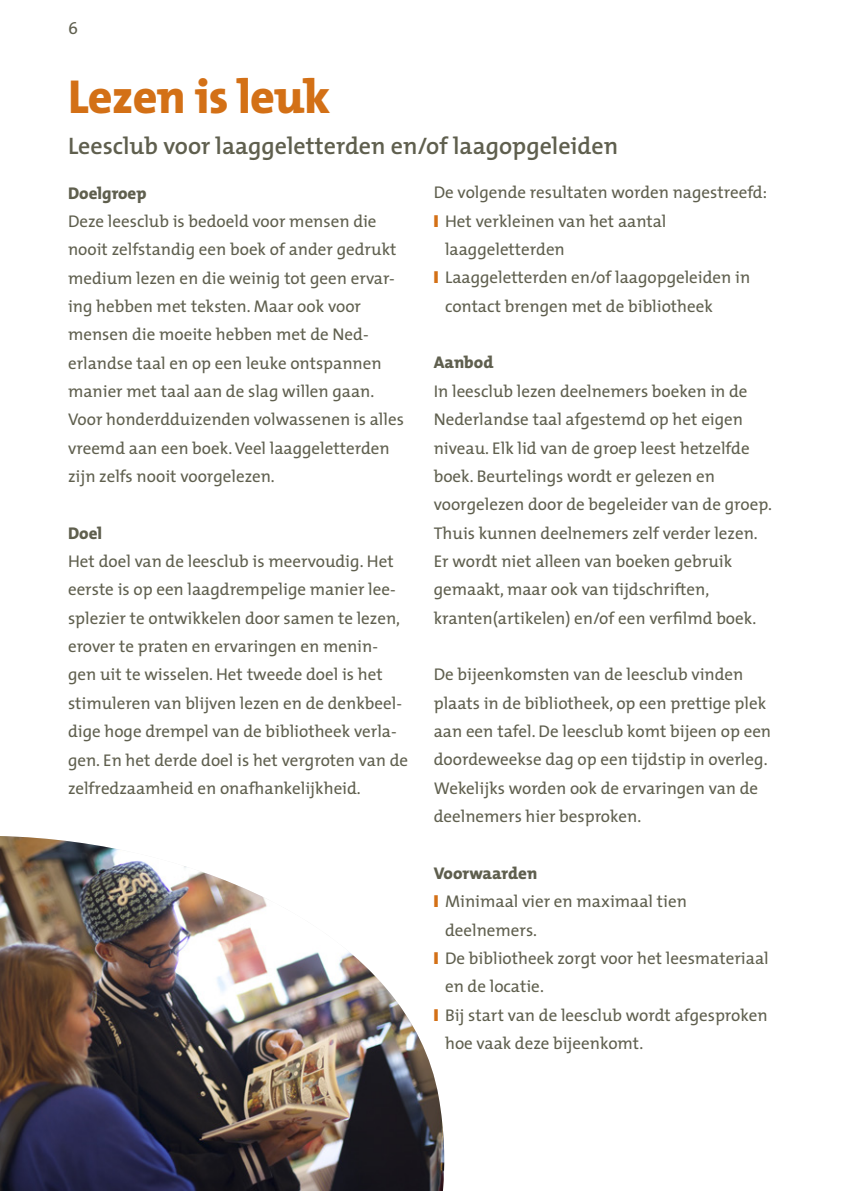
<style>
.page{position:relative;width:842px;height:1191px;background:#fff}
.page>*{position:absolute;margin:0;border:0;box-sizing:border-box;transform-origin:0 0}
.t1{font:800 48px "The Mix";letter-spacing:-.015em;color:#d37016}
.t2{font:600 24px "The Mix";color:#5f5f4e}
.t3{font:17px/28.4px "The Mix";color:#5f5f4e}
.t4{font:800 17px "The Mix";color:#5f5f4e}
.s1{color:#d37016}
</style>
<div class="page">
<img style="left:0;top:836px;width:445px;height:355px">
<p class="t3" style="left:68px;top:14px;width:11px">6</p>
<h1 class="t1" style="left:68px;top:57px;width:264px">Lezen is leuk</h1>
<h2 class="t2" style="left:68px;top:126px;width:552px">Leesclub voor laaggeletterden en/of laagopgeleiden</h2>
<p class="t4" style="left:68px;top:178px;width:80px">Doelgroep</p>
<p class="t3" style="left:68px;top:206px;width:337px">Deze leesclub is bedoeld voor mensen die nooit zelfstandig een boek of ander gedrukt medium lezen en die weinig tot geen ervar&shy;ing hebben met teksten. Maar ook voor mensen die moeite hebben met de Ned&shy;erlandse taal en op een leuke ontspannen manier met taal aan de slag willen gaan.<br>Voor honderdduizenden volwassenen is alles vreemd aan een boek. Veel laaggeletterden zijn zelfs nooit voorgelezen.</p>
<p class="t4" style="left:68px;top:518px;width:36px">Doel</p>
<p class="t3" style="left:68px;top:546px;width:342px">Het doel van de leesclub is meervoudig. Het eerste is op een laagdrempelige manier lee&shy;splezier te ontwikkelen door samen te lezen, erover te praten en ervaringen en menin&shy;gen uit te wisselen. Het tweede doel is het stimuleren van blijven lezen en de denkbeel&shy;dige hoge drempel van de bibliotheek verla&shy;gen. En het derde doel is het vergroten van de zelfredzaamheid en onafhankelijkheid.</p>
<p class="t3" style="left:434px;top:178px;width:335px">De volgende resultaten worden nagestreefd:</p>
<p class="t3" style="left:434px;top:206px;width:234px"><span class="s1">❙</span> Het verkleinen van het aantal</p>
<p class="t3" style="left:445px;top:235px;width:121px">laaggeletterden</p>
<p class="t3" style="left:434px;top:263px;width:318px"><span class="s1">❙</span> Laaggeletterden en/of laagopgeleiden in</p>
<p class="t3" style="left:445px;top:291px;width:269px">contact brengen met de bibliotheek</p>
<p class="t4" style="left:434px;top:348px;width:61px">Aanbod</p>
<p class="t3" style="left:434px;top:376px;width:340px">In leesclub lezen deelnemers boeken in de Nederlandse taal afgestemd op het eigen niveau. Elk lid van de groep leest hetzelfde boek. Beurtelings wordt er gelezen en voorgelezen door de begeleider van de groep.<br>Thuis kunnen deelnemers zelf verder lezen.<br>Er wordt niet alleen van boeken gebruik gemaakt, maar ook van tijdschriften, kranten(artikelen) en/of een verfilmd boek.</p>
<p class="t3" style="left:434px;top:660px;width:339px">De bijeenkomsten van de leesclub vinden plaats in de bibliotheek, op een prettige plek aan een tafel. De leesclub komt bijeen op een doordeweekse dag op een tijdstip in overleg.<br>Wekelijks worden ook de ervaringen van de deelnemers hier besproken.</p>
<p class="t4" style="left:434px;top:858px;width:105px">Voorwaarden</p>
<p class="t3" style="left:434px;top:886px;width:255px"><span class="s1">❙</span> Minimaal vier en maximaal tien</p>
<p class="t3" style="left:445px;top:915px;width:94px">deelnemers.</p>
<p class="t3" style="left:434px;top:943px;width:336px"><span class="s1">❙</span> De bibliotheek zorgt voor het leesmateriaal</p>
<p class="t3" style="left:445px;top:971px;width:100px">en de locatie.</p>
<p class="t3" style="left:434px;top:1000px;width:335px"><span class="s1">❙</span> Bij start van de leesclub wordt afgesproken</p>
<p class="t3" style="left:445px;top:1028px;width:200px">hoe vaak deze bijeenkomt.</p>
</div>
